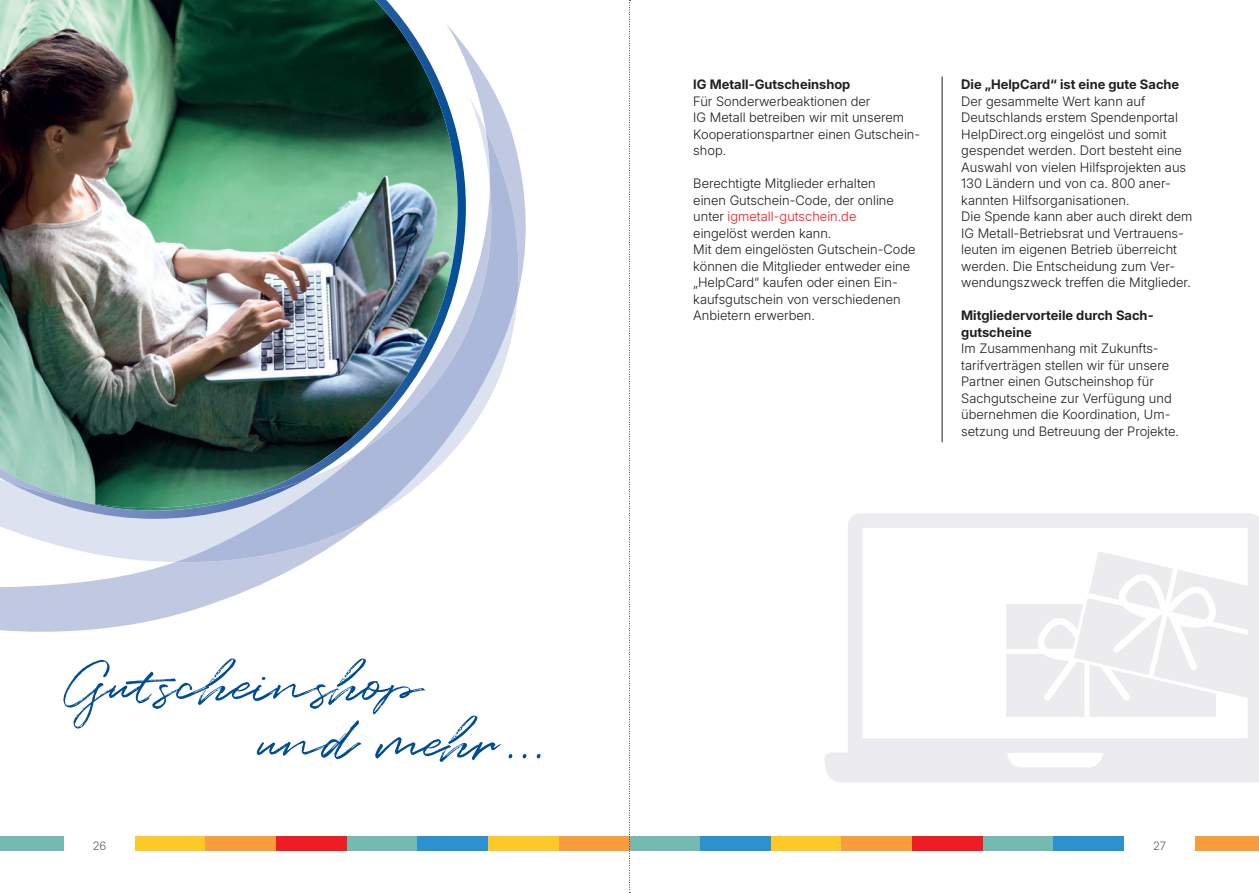
<style>
.page{position:relative;width:1259px;height:893px;background:#fff}
.page>*{position:absolute;margin:0;border:0;box-sizing:border-box;transform-origin:0 0}
.t1{font:57px/57px "Quentin";letter-spacing:-.005em;color:#014d95}
.t2{font:300 13.05px/16.5px "Inter 18 pt";color:#231f20}
.t3{font:700 13.05px/16.5px "Inter 18 pt";color:#231f20}
.t4{font:300 11.55px "Inter 18 pt";color:#625b55}
.s1{color:#ee1d23}
</style>
<div class="page">
<svg style="left:824px;top:513px;width:435px;height:269px"></svg>
<svg style="left:0;top:48px;width:526px;height:584px"></svg>
<svg style="left:0;top:97px;width:517px;height:465px;fill:#dde2f0"></svg>
<svg style="left:175px;top:130px;width:344px;height:432px"></svg>
<img style="left:0;top:0;width:466px;height:501px">
<img style="left:375px;top:0;width:38px;height:50px">
<img style="left:407px;top:50px;width:50px;height:326px">
<img style="left:356px;top:375px;width:51px;height:59px">
<img style="left:305px;top:434px;width:51px;height:37px">
<img style="left:0;top:468px;width:80px;height:33px">
<img style="left:244px;top:470px;width:61px;height:10px">
<svg style="left:8px;top:480px;width:297px;height:39px;background:#8baeb2"></svg>
<img style="left:79px;top:497px;width:166px;height:14px">
<hr style="left:942px;top:77px;width:1px;height:365px;background:#231f20">
<div style="left:771px;top:836px;width:70px;height:15px;background:#fec829"></div>
<div style="left:700px;top:836px;width:71px;height:15px;background:#2c91cf"></div>
<div style="left:629px;top:836px;width:71px;height:15px;background:#73bbb0"></div>
<div style="left:841px;top:836px;width:71px;height:15px;background:#f89d39"></div>
<div style="left:912px;top:836px;width:70px;height:15px;background:#ee1d23"></div>
<div style="left:982px;top:836px;width:71px;height:15px;background:#73bbb0"></div>
<div style="left:1053px;top:836px;width:71px;height:15px;background:#2c91cf"></div>
<div style="left:1194px;top:836px;width:65px;height:15px;background:#f89d39"></div>
<div style="left:135px;top:836px;width:70px;height:15px;background:#fec829"></div>
<div style="left:0;top:836px;width:64px;height:15px;background:#73bbb0"></div>
<div style="left:205px;top:836px;width:71px;height:15px;background:#f89d39"></div>
<div style="left:276px;top:836px;width:71px;height:15px;background:#ee1d23"></div>
<div style="left:347px;top:836px;width:70px;height:15px;background:#73bbb0"></div>
<div style="left:417px;top:836px;width:71px;height:15px;background:#2c91cf"></div>
<div style="left:488px;top:836px;width:71px;height:15px;background:#fec829"></div>
<div style="left:559px;top:836px;width:70px;height:15px;background:#f89d39"></div>
<svg style="left:629px;top:0;width:1px;height:893px"></svg>
<h1 class="t1" style="left:259px;top:659px;width:286px;text-indent:-195px">Gutscheinshop<br>und mehr ...</h1>
<p class="t3" style="left:693px;top:76px;width:159px">IG Metall-Gutscheinshop</p>
<p class="t2" style="left:693px;top:92px;width:228px">Für Sonderwerbeaktionen der<br>IG Metall betreiben wir mit unserem<br>Kooperationspartner einen Gutschein&shy;shop.</p>
<p class="t2" style="left:693px;top:175px;width:224px">Berechtigte Mitglieder erhalten<br>einen Gutschein-Code, der online unter <span class="s1">igmetall-gutschein.de<br></span>eingelöst werden kann.<br>Mit dem eingelösten Gutschein-Code können die Mitglieder entweder eine „HelpCard“ kaufen oder einen Ein&shy;kaufsgutschein von verschiedenen<br>Anbietern erwerben.</p>
<p class="t3" style="left:961px;top:76px;width:219px">Die „HelpCard“ ist eine gute Sache</p>
<p class="t2" style="left:961px;top:92px;width:233px">Der gesammelte Wert kann auf Deutschlands erstem Spendenportal HelpDirect.org eingelöst und somit gespendet werden. Dort besteht eine Auswahl von vielen Hilfsprojekten aus 130 Ländern und von ca. 800 aner&shy;kannten Hilfsorganisationen.<br>Die Spende kann aber auch direkt dem IG Metall-Betriebsrat und Vertrauens&shy;leuten im eigenen Betrieb überreicht werden. Die Entscheidung zum Ver&shy;wendungszweck treffen die Mitglieder.</p>
<p class="t3" style="left:961px;top:307px;width:194px">Mitgliedervorteile durch Sach&shy;gutscheine</p>
<p class="t2" style="left:961px;top:340px;width:219px">Im Zusammenhang mit Zukunfts&shy;tarifverträgen stellen wir für unsere Partner einen Gutscheinshop für Sachgutscheine zur Verfügung und übernehmen die Koordination, Um&shy;setzung und Betreuung der Projekte.</p>
<p class="t4" style="left:93px;top:838px;width:15px">26</p>
<p class="t4" style="left:1153px;top:838px;width:15px">27</p>
</div>
